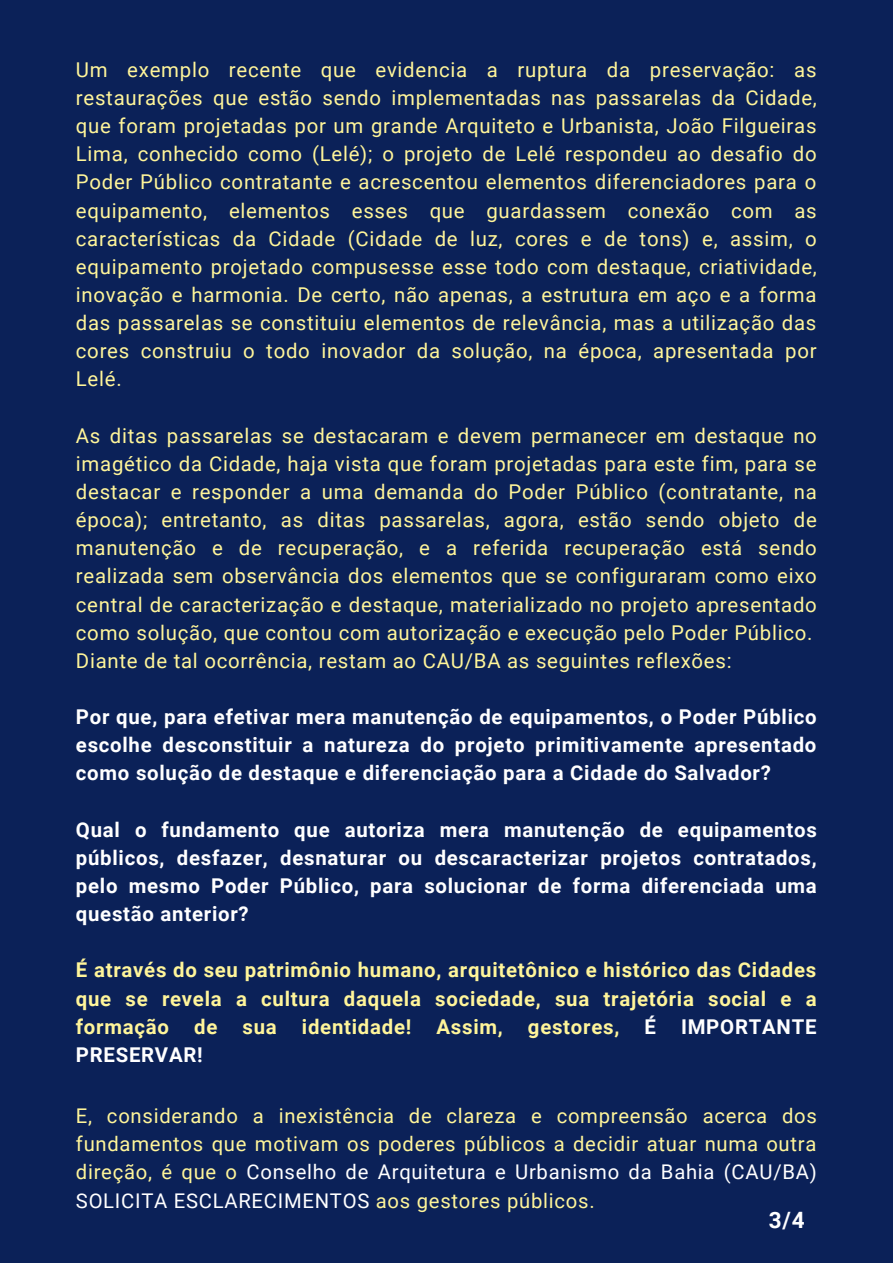
<style>
.page{position:relative;width:893px;height:1263px;background:#0b2158}
.page>*{position:absolute;margin:0;border:0;box-sizing:border-box;transform-origin:0 0}
.t1{font:700 22.5px "Roboto";color:#fff}
.t2{font:20.4px/28.1px "Roboto";letter-spacing:.035em;color:#fff59a;text-align:justify}
.t3{font:700 20.4px/28.1px "Roboto";letter-spacing:.035em;color:#fff;text-align:justify}
.t4{font:700 20.4px/28.1px "Roboto";letter-spacing:.035em;color:#fff59a;text-align:justify}
.t5{font:20.25px/28.1px "Roboto";letter-spacing:.035em;color:#fff59a;text-align:justify}
.s1{color:#fff}
</style>
<div class="page">
<p class="t2" style="left:76px;top:56px;width:742px">Um exemplo recente que evidencia a ruptura da preservação: as restaurações que estão sendo implementadas nas passarelas da Cidade, que foram projetadas por um grande Arquiteto e Urbanista, João Filgueiras Lima, conhecido como (Lelé); o projeto de Lelé respondeu ao desafio do Poder Público contratante e acrescentou elementos diferenciadores para o equipamento, elementos esses que guardassem conexão com as características da Cidade (Cidade de luz, cores e de tons) e, assim, o equipamento projetado compusesse esse todo com destaque, criatividade, inovação e harmonia. De certo, não apenas, a estrutura em aço e a forma das passarelas se constituiu elementos de relevância, mas a utilização das cores construiu o todo inovador da solução, na época, apresentada por Lelé.</p>
<p class="t2" style="left:76px;top:422px;width:742px">As ditas passarelas se destacaram e devem permanecer em destaque no imagético da Cidade, haja vista que foram projetadas para este fim, para se destacar e responder a uma demanda do Poder Público (contratante, na época); entretanto, as ditas passarelas, agora, estão sendo objeto de manutenção e de recuperação, e a referida recuperação está sendo realizada sem observância dos elementos que se configuraram como eixo central de caracterização e destaque, materializado no projeto apresentado como solução, que contou com autorização e execução pelo Poder Público.</p>
<p class="t2" style="left:76px;top:647px;width:657px">Diante de tal ocorrência, restam ao CAU/BA as seguintes reflexões:</p>
<p class="t3" style="left:76px;top:703px;width:742px">Por que, para efetivar mera manutenção de equipamentos, o Poder Público escolhe desconstituir a natureza do projeto primitivamente apresentado como solução de destaque e diferenciação para a Cidade do Salvador?</p>
<p class="t3" style="left:76px;top:816px;width:742px">Qual o fundamento que autoriza mera manutenção de equipamentos públicos, desfazer, desnaturar ou descaracterizar projetos contratados, pelo mesmo Poder Público, para solucionar de forma diferenciada uma questão anterior?</p>
<p class="t4" style="left:76px;top:956px;width:742px">É através do seu patrimônio humano, arquitetônico e histórico das Cidades que se revela a cultura daquela sociedade, sua trajetória social e a formação de sua identidade! Assim, gestores, <span class="s1">É IMPORTANTE PRESERVAR!</span></p>
<p class="t5" style="left:76px;top:1102px;width:742px">E, considerando a inexistência de clareza e compreensão acerca dos fundamentos que motivam os poderes públicos a decidir atuar numa outra direção, é que o <span class="s1">Conselho de Arquitetura e Urbanismo da Bahia (CAU/BA)<br>SOLICITA ESCLARECIMENTOS</span> aos gestores públicos.</p>
<p class="t1" style="left:769px;top:1207px;width:37px">3/4</p>
</div>
